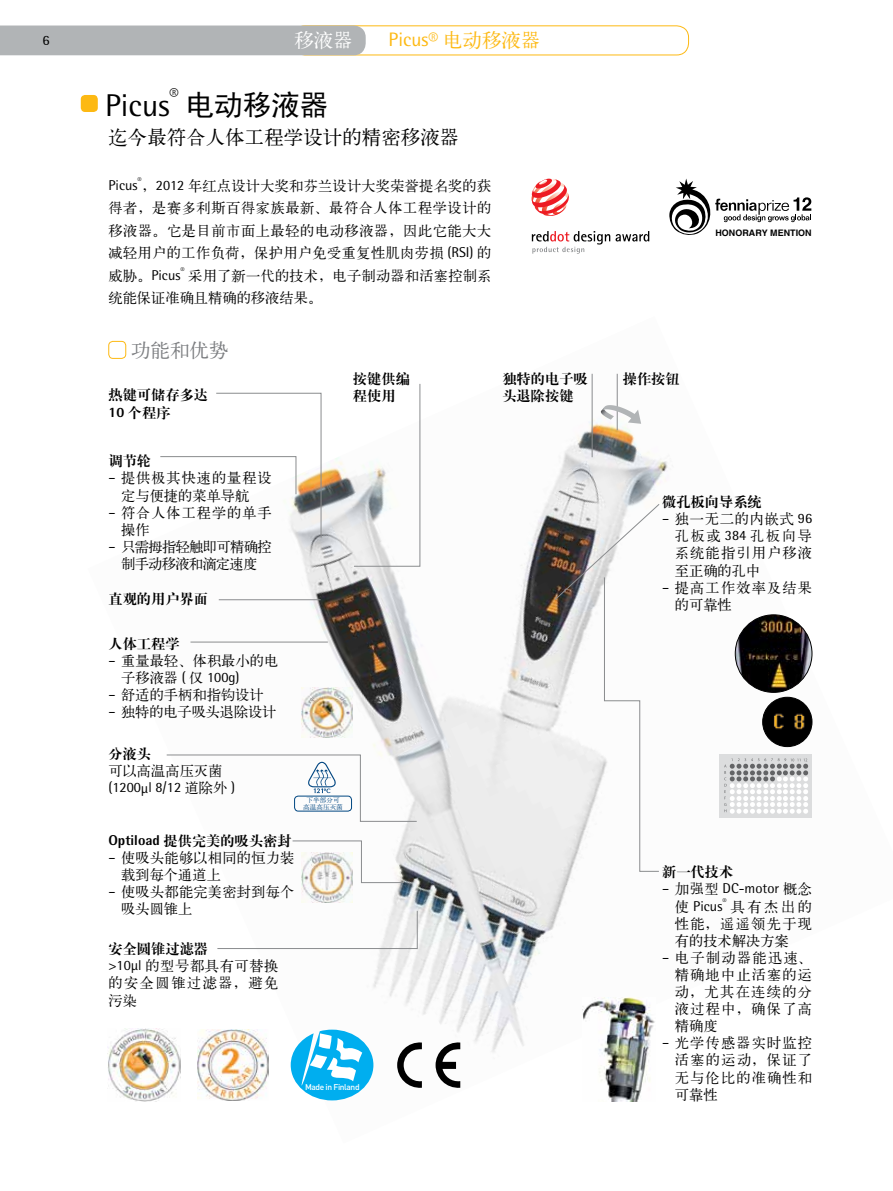
<style>
.page{position:relative;width:893px;height:1191px;background:#fff}
.page>*{position:absolute;margin:0;border:0;box-sizing:border-box;transform-origin:0 0}
.t1{font:31.5px "Sartorius Rotis Sans 2013";color:#000}
.t2{font:28.5px "Sim Hei";color:#000}
.t3{font:19.5px "H Ya 1 gj";color:#000}
.t4{font:19.5px "Sartorius Rotis Sans 2013";color:#fdb913}
.t5{font:19.5px "H Ya 1 gj";color:#7c7e81}
.t6{font:19.5px "H Ya 1 gj";color:#fff}
.t7{font:18.3px "Sartorius Rotis Sans 2013";color:#000}
.t8{font:14.25px/17.1px "H Ya 1 gj";letter-spacing:.015em;color:#000;text-align:justify}
.t9{font:14.25px/17.1px "H Ya 4 gj";color:#000}
.t10{font:14.25px/17.1px "Sartorius Rotis Sans 2013";color:#000}
.t11{font:14.25px/17.1px "H Ya 1 gj";letter-spacing:.06em;color:#000}
.t12{font:14.25px/17.1px "H Ya 1 gj";letter-spacing:-.045em;color:#000;text-align:center}
.t13{font:14.25px/17.1px "H Ya 1 gj";letter-spacing:.08em;color:#000}
.t14{font:14.25px "H Ya 1 gj";letter-spacing:-.01em;color:#000}
.t15{font:14.25px "Sartorius Rotis Sans";color:#000}
.t16{font:700 9px "Helvetica";color:#000}
.t17{font:500 8.4px "DIN Pro";letter-spacing:-.045em;color:#fff}
.t18{font:8.25px "Sartorius Rotis Sans 2013";color:#000}
.t19{font:6.6px/6.6px "H Ya 1 gj";color:#004681;text-align:center}
.s1{font-family:"H Ya 1 gj"}
.s2{font-family:"Sartorius Rotis Sans 2013"}
.s3{font-family:"Sartorius Rotis Sans 2013";font-weight:800}
</style>
<div class="page">
<img style="left:110px;top:340px;width:703px;height:762px">
<svg style="left:160px;top:392px;width:162px;height:146px"></svg>
<hr style="left:219px;top:599px;width:102px;height:1px;background:#8a8c8e">
<hr style="left:190px;top:642px;width:138px;height:1px;background:#8a8c8e">
<img style="left:302px;top:688px;width:50px;height:50px">
<img style="left:302px;top:883px;width:50px;height:19px">
<svg style="left:353px;top:383px;width:68px;height:184px"></svg>
<hr style="left:592px;top:374px;width:1px;height:83px;background:#8a8c8e">
<hr style="left:617px;top:374px;width:1px;height:56px;background:#8a8c8e">
<svg style="left:554px;top:503px;width:106px;height:369px"></svg>
<svg style="left:166px;top:754px;width:251px;height:68px"></svg>
<svg style="left:292px;top:840px;width:113px;height:43px"></svg>
<svg style="left:217px;top:910px;width:201px;height:39px"></svg>
<div style="left:293px;top:26px;width:396px;height:29px;border:1px solid #fdb913;border-radius:12px"></div>
<div style="left:0;top:26px;width:366px;height:29px;background:#b1b4b6"></div>
<div style="left:81px;top:95px;width:17px;height:17px;background:#fdb913;border-radius:4px"></div>
<svg style="left:669px;top:179px;width:142px;height:56px"></svg>
<svg style="left:531px;top:179px;width:38px;height:37px"></svg>
<svg style="left:532px;top:231px;width:117px;height:23px"></svg>
<div style="left:108px;top:341px;width:18px;height:18px;border:1px solid #fdb913;border-radius:4px"></div>
<svg style="left:601px;top:405px;width:40px;height:19px"></svg>
<img style="left:735px;top:615px;width:77px;height:77px;border-radius:39px">
<div style="left:735px;top:614px;width:77px;height:78px;border:1px solid #000;border-radius:50%"></div>
<img style="left:763px;top:697px;width:49px;height:49px;border-radius:25px">
<div style="left:762px;top:697px;width:50px;height:50px;border:1px solid #000;border-radius:50%"></div>
<div style="left:719px;top:754px;width:93px;height:64px;background:#dcddde"></div>
<svg style="left:724px;top:758px;width:84px;height:55px"></svg>
<img style="left:583px;top:997px;width:73px;height:104px">
<img style="left:107px;top:1028px;width:73px;height:73px">
<img style="left:197px;top:1029px;width:71px;height:71px">
<svg style="left:397px;top:1041px;width:63px;height:47px"></svg>
<svg style="left:291px;top:1029px;width:82px;height:71px"></svg>
<p class="t15" style="left:43px;top:32px;width:9px">6</p>
<h3 class="t6" style="left:294px;top:30px;width:60px">移液器</h3>
<h3 class="t4" style="left:389px;top:28px;width:153px">Picus® <span class="s1">电动移液器</span></h3>
<p class="t7" style="left:169px;top:84px;width:11px">®</p>
<h2 class="t2" style="left:186px;top:91px;width:144px">电动移液器</h2>
<h1 class="t1" style="left:105px;top:87px;width:66px">Picus</h1>
<h3 class="t3" style="left:108px;top:127px;width:352px">迄今最符合人体工程学设计的精密移液器</h3>
<p class="t18" style="left:137px;top:176px;width:6px">®</p>
<p class="t8" style="left:108px;top:197px;width:384px;line-height:22.5px">得者，是赛多利斯百得家族最新、最符合人体工程学设计的移液器。它是目前市面上最轻的电动移液器，因此它能大大减轻用户的工作负荷，保护用户免受重复性肌肉劳损 <span class="s2">(RSI)</span> 的</p>
<p class="t10" style="left:108px;top:266px;width:74px"><span class="s1">威胁。</span>Picus</p>
<p class="t18" style="left:180px;top:266px;width:6px">®</p>
<p class="t8" style="left:108px;top:177px;width:384px"><span class="s2">Picus</span> ，<span class="s2">2012</span> 年红点设计大奖和芬兰设计大奖荣誉提名奖的获</p>
<p class="t8" style="left:108px;top:264px;width:385px;line-height:22.5px;text-indent:80px">采用了新一代的技术，电子制动器和活塞控制系统能保证准确且精确的移液结果。</p>
<h3 class="t5" style="left:131px;top:340px;width:99px">功能和优势</h3>
<p class="t9" style="left:108px;top:386px;width:101px">热键可储存多达<br><span class="s3">10</span> 个程序</p>
<p class="t9" style="left:353px;top:370px;width:58px">按键供编程使用</p>
<p class="t9" style="left:502px;top:370px;width:87px">独特的电子吸头退除按键</p>
<p class="t9" style="left:623px;top:370px;width:58px">操作按钮</p>
<p class="t16" style="left:715px;top:227px;width:98px">HONORARY MENTION</p>
<p class="t9" style="left:108px;top:452px;width:44px">调节轮</p>
<p class="t11" style="left:121px;top:469px;width:152px;text-indent:-13px"><span class="s2">–</span> 提供极其快速的量程设定与便捷的菜单导航</p>
<p class="t11" style="left:121px;top:504px;width:152px;text-indent:-13px"><span class="s2">–</span> 符合人体工程学的单手操作</p>
<p class="t12" style="left:108px;top:538px;width:165px"><span class="s2">–</span> 只需拇指轻触即可精确控制手动移液和滴定速度</p>
<p class="t9" style="left:108px;top:590px;width:101px">直观的用户界面</p>
<p class="t9" style="left:108px;top:635px;width:73px">人体工程学</p>
<p class="t8" style="left:108px;top:652px;width:172px"><span class="s2">–</span> 重量最轻、体积最小的电</p>
<p class="t10" style="left:121px;top:668px;width:120px"><span class="s1">子移液器</span> ( <span class="s1">仅</span> 100g)</p>
<p class="t8" style="left:108px;top:686px;width:157px"><span class="s2">–</span> 舒适的手柄和指钩设计</p>
<p class="t14" style="left:108px;top:705px;width:170px"><span class="s2">–</span> 独特的电子吸头退除设计</p>
<p class="t9" style="left:108px;top:745px;width:44px">分液头</p>
<p class="t8" style="left:108px;top:762px;width:115px">可以高温高压灭菌</p>
<p class="t10" style="left:108px;top:778px;width:128px">(1200µl 8/12 <span class="s1">道除外</span> )</p>
<p class="t9" style="left:108px;top:832px;width:185px"><span class="s3">Optiload</span> 提供完美的吸头密封</p>
<p class="t8" style="left:121px;top:849px;width:175px;text-indent:-13px"><span class="s2">–</span> 使吸头能够以相同的恒力装载到每个通道上</p>
<p class="t8" style="left:121px;top:883px;width:175px;text-indent:-13px"><span class="s2">–</span> 使吸头都能完美密封到每个吸头圆锥上</p>
<p class="t19" style="left:303px;top:797px;width:41px">下半部分可高温高压灭菌</p>
<p class="t9" style="left:108px;top:940px;width:101px">安全圆锥过滤器</p>
<p class="t8" style="left:108px;top:957px;width:172px"><span class="s2">&gt;10µl</span> 的型号都具有可替换的安全圆锥过滤器，避免污染</p>
<p class="t17" style="left:305px;top:1080px;width:56px">Made in Finland</p>
<p class="t9" style="left:662px;top:493px;width:101px">微孔板向导系统</p>
<p class="t8" style="left:675px;top:510px;width:139px;text-indent:-13px"><span class="s2">–</span> 独一无二的内嵌式 <span class="s2">96</span>孔板或 <span class="s2">384</span> 孔板向导系统能指引用户移液至正确的孔中</p>
<p class="t13" style="left:675px;top:579px;width:139px;text-indent:-13px"><span class="s2">–</span> 提高工作效率及结果的可靠性</p>
<p class="t9" style="left:662px;top:863px;width:73px">新一代技术</p>
<p class="t10" style="left:675px;top:880px;width:139px;text-indent:-13px">– <span class="s1">加强型</span> DC-motor <span class="s1">概念使</span> Picus</p>
<p class="t18" style="left:722px;top:896px;width:6px">®</p>
<p class="t8" style="left:675px;top:897px;width:139px;text-indent:56px">具有杰出的性能，遥遥领先于现有的技术解决方案</p>
<p class="t8" style="left:675px;top:949px;width:139px;text-indent:-13px"><span class="s2">–</span> 电子制动器能迅速、精确地中止活塞的运动，尤其在连续的分液过程中，确保了高精确度</p>
<p class="t8" style="left:675px;top:1034px;width:139px;text-indent:-13px"><span class="s2">–</span> 光学传感器实时监控活塞的运动，保证了无与伦比的准确性和可靠性</p>
</div>
